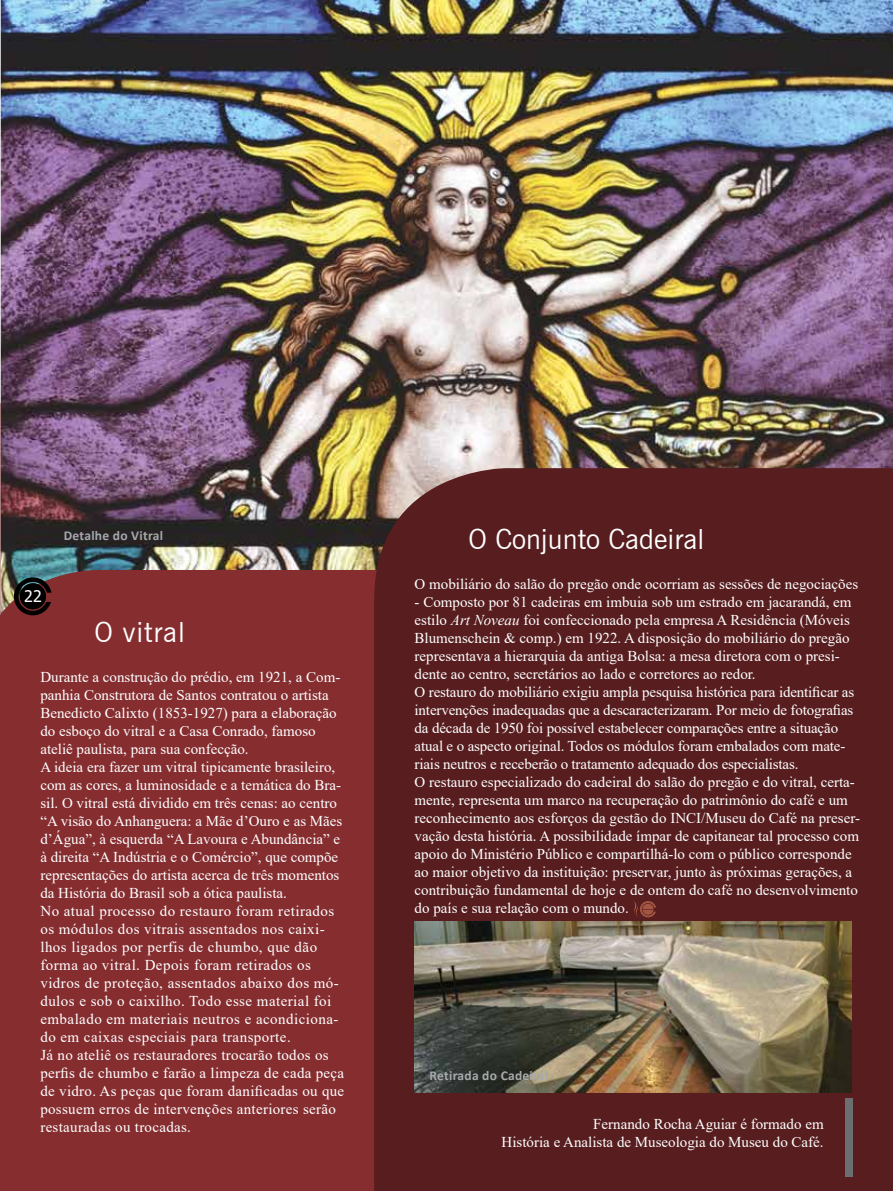
<style>
.page{position:relative;width:893px;height:1191px;background:#fff}
.page>*{position:absolute;margin:0;border:0;box-sizing:border-box;transform-origin:0 0}
.t1{font:27.75px "News Gothic BT";color:#fff}
.t2{font:15.9px "Tahoma";color:#fff}
.t3{font:15px/18px "Times New Roman";color:#fff}
.t4{font:700 13.5px "Calibri";letter-spacing:.02em;color:#a7a9ac}
.s1{font-style:italic}
</style>
<div class="page">
<img style="left:1px;top:0;width:892px;height:570px">
<div style="left:0;top:570px;width:374px;height:621px;background:#862d30"></div>
<div style="left:374px;top:468px;width:519px;height:723px;background:#571d1f"></div>
<img style="left:415px;top:921px;width:437px;height:172px">
<svg style="left:632px;top:900px;width:24px;height:17px"></svg>
<div style="left:845px;top:1098px;width:7px;height:78px;background:#6d6e71"></div>
<svg style="left:14px;top:577px;width:37px;height:38px"></svg>
<p class="t2" style="left:24px;top:585px;width:19px">22</p>
<p class="t4" style="left:64px;top:526px;width:101px">Detalhe do Vitral</p>
<h1 class="t1" style="left:94px;top:615px;width:92px">O vitral</h1>
<p class="t3" style="left:40px;top:667px;width:305px">Durante a construção do prédio, em 1921, a Com&shy;panhia Construtora de Santos contratou o artista Benedicto Calixto (1853-1927) para a elaboração do esboço do vitral e a Casa Conrado, famoso ateliê paulista, para sua confecção.<br>A ideia era fazer um vitral tipicamente brasileiro, com as cores, a luminosidade e a temática do Bra&shy;sil. O vitral está dividido em três cenas: ao centro “A visão do Anhanguera: a Mãe d’Ouro e as Mães d’Água”, à esquerda “A Lavoura e Abundância” e à direita “A Indústria e o Comércio”, que compõe representações do artista acerca de três momentos da História do Brasil sob a ótica paulista.<br>No atual processo do restauro foram retirados os módulos dos vitrais assentados nos caixi&shy;lhos ligados por perfis de chumbo, que dão forma ao vitral. Depois foram retirados os vidros de proteção, assentados abaixo dos mó&shy;dulos e sob o caixilho. Todo esse material foi embalado em materiais neutros e acondiciona&shy;do em caixas especiais para transporte.<br>Já no ateliê os restauradores trocarão todos os perfis de chumbo e farão a limpeza de cada peça de vidro. As peças que foram danificadas ou que possuem erros de intervenções anteriores serão restauradas ou trocadas.</p>
<h1 class="t1" style="left:469px;top:522px;width:237px">O Conjunto Cadeiral</h1>
<p class="t3" style="left:415px;top:574px;width:445px">O mobiliário do salão do pregão onde ocorriam as sessões de negociações</p>
<p class="t3" style="left:415px;top:592px;width:447px">- Composto por 81 cadeiras em imbuia sob um estrado em jacarandá, em estilo <span class="s1">Art Noveau</span> foi confeccionado pela empresa A Residência (Móveis Blumenschein &amp; comp.) em 1922. A disposição do mobiliário do pregão representava a hierarquia da antiga Bolsa: a mesa diretora com o presi&shy;dente ao centro, secretários ao lado e corretores ao redor.<br>O restauro do mobiliário exigiu ampla pesquisa histórica para identificar as intervenções inadequadas que a descaracterizaram. Por meio de fotografias da década de 1950 foi possível estabelecer comparações entre a situação atual e o aspecto original. Todos os módulos foram embalados com mate&shy;riais neutros e receberão o tratamento adequado dos especialistas.<br>O restauro especializado do cadeiral do salão do pregão e do vitral, certa&shy;mente, representa um marco na recuperação do patrimônio do café e um reconhecimento aos esforços da gestão do INCI/Museu do Café na preser&shy;vação desta história. A possibilidade ímpar de capitanear tal processo com apoio do Ministério Público e compartilhá-lo com o público corresponde ao maior objetivo da instituição: preservar, junto às próximas gerações, a contribuição fundamental de hoje e de ontem do café no desenvolvimento do país e sua relação com o mundo.</p>
<p class="t4" style="left:430px;top:1066px;width:120px">Retirada do Cadeiral</p>
<p class="t3" style="left:502px;top:1114px;width:324px;text-align:right">Fernando Rocha Aguiar é formado em<br>História e Analista de Museologia do Museu do Café.</p>
</div>
